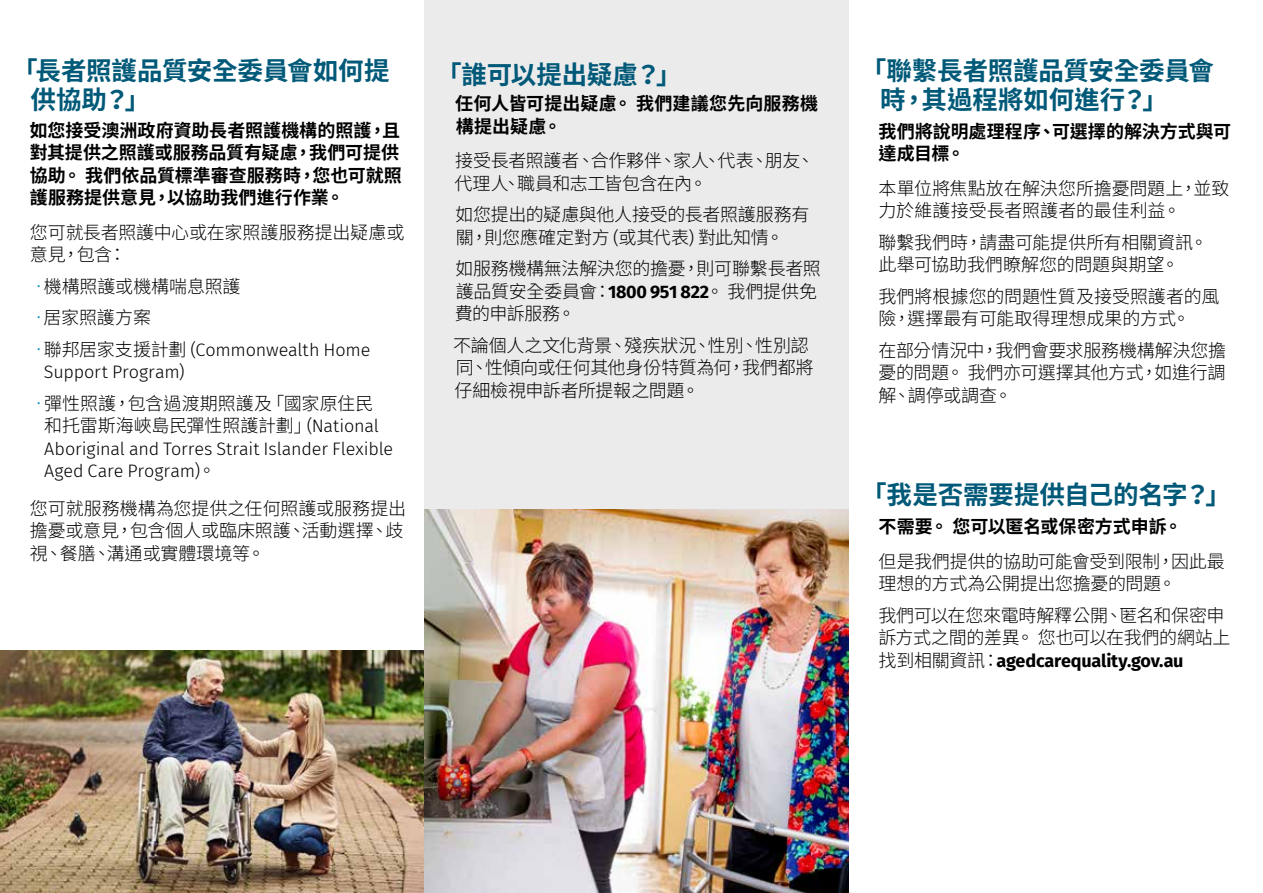
<style>
.page{position:relative;width:1263px;height:893px;background:#fff}
.page>*{position:absolute;margin:0;border:0;box-sizing:border-box;transform-origin:0 0}
.t1{font:700 25.5px/28.5px "Noto Sans CJ Ktc";letter-spacing:-.005em;color:#005978}
.t2{font:300 18px/22.5px "Noto Sans CJ Ktc";letter-spacing:-.01em;color:#000}
.t3{font:700 18px/22.5px "Noto Sans CJ Ktc";color:#000}
.t4{font:300 18px/22.5px "Fira Sans";letter-spacing:-.01em;color:#000}
.t5{font:700 18px "Fira Sans";letter-spacing:-.015em;color:#000}
.s1{font-family:"Fira Sans"}
.s2{font-family:"Fira Sans";font-weight:700}
.s3{color:#0090b9}
.s4{font-family:"Noto Sans CJ Ktc";color:#0090b9}
.s5{font-family:"Noto Sans CJ Ktc"}
.s6{font-family:"Noto Sans CJ Ktc";font-weight:300}
</style>
<div class="page">
<div style="left:424px;top:0;width:425px;height:509px;background:#ebebec"></div>
<img style="left:0;top:651px;width:424px;height:242px">
<img style="left:424px;top:509px;width:425px;height:384px">
<h1 class="t1" style="left:30px;top:57px;width:361px;text-indent:-18px">「長者照護品質安全委員會如何提供協助？」</h1>
<h1 class="t1" style="left:880px;top:57px;width:336px;text-indent:-19px">「聯繫長者照護品質安全委員會時，其過程將如何進行？」</h1>
<h1 class="t1" style="left:436px;top:61px;width:247px">「誰可以提出疑慮？」</h1>
<p class="t3" style="left:455px;top:93px;width:364px">任何人皆可提出疑慮。我們建議您先向服務機構提出疑慮。</p>
<p class="t2" style="left:454px;top:150px;width:361px">接受長者照護者、合作夥伴、家人、代表、朋友、代理人、職員和志工皆包含在內。</p>
<p class="t2" style="left:455px;top:204px;width:356px">如您提出的疑慮與他人接受的長者照護服務有關，則您應確定對方 <span class="s1">(</span>或其代表<span class="s1">)</span> 對此知情。</p>
<p class="t2" style="left:455px;top:258px;width:368px">如服務機構無法解決您的擔憂，則可聯繫長者照護品質安全委員會：<span class="s2">1800 951 822</span>。我們提供免費的申訴服務。</p>
<p class="t2" style="left:453px;top:334px;width:362px">不論個人之文化背景、殘疾狀況、性別、性別認同、性傾向或任何其他身份特質為何，我們都將仔細檢視申訴者所提報之問題。</p>
<p class="t3" style="left:30px;top:119px;width:374px">如您接受澳洲政府資助長者照護機構的照護，且對其提供之照護或服務品質有疑慮，我們可提供協助。我們依品質標準審查服務時，您也可就照護服務提供意見，以協助我們進行作業。</p>
<p class="t2" style="left:30px;top:221px;width:376px">您可就長者照護中心或在家照護服務提出疑慮或意見，包含：</p>
<p class="t2" style="left:30px;top:275px;width:212px"><span class="s3">•</span>機構照護或機構喘息照護</p>
<p class="t2" style="left:30px;top:307px;width:123px"><span class="s3">•</span>居家照護方案</p>
<p class="t4" style="left:44px;top:338px;width:328px;text-indent:-14px"><span class="s4">•</span><span class="s5">聯邦居家支援計劃</span> (Commonwealth Home<br>Support Program)</p>
<p class="t2" style="left:44px;top:392px;width:336px;text-indent:-15px"><span class="s3">•</span>彈性照護，包含過渡期照護及「國家原住民和托雷斯海峽島民彈性照護計劃」<span class="s1">(National</span></p>
<p class="t4" style="left:44px;top:437px;width:350px">Aboriginal and Torres Strait Islander Flexible<br>Aged Care Program)<span class="s5">。</span></p>
<p class="t2" style="left:30px;top:497px;width:378px">您可就服務機構為您提供之任何照護或服務提出擔憂或意見，包含個人或臨床照護、活動選擇、歧視、餐膳、溝通或實體環境等。</p>
<p class="t3" style="left:878px;top:120px;width:354px">我們將說明處理程序、可選擇的解決方式與可達成目標。</p>
<p class="t2" style="left:878px;top:177px;width:353px">本單位將焦點放在解決您所擔憂問題上，並致力於維護接受長者照護者的最佳利益。</p>
<p class="t2" style="left:878px;top:231px;width:331px">聯繫我們時，請盡可能提供所有相關資訊。此舉可協助我們瞭解您的問題與期望。</p>
<p class="t2" style="left:878px;top:285px;width:342px">我們將根據您的問題性質及接受照護者的風險，選擇最有可能取得理想成果的方式。</p>
<p class="t2" style="left:878px;top:339px;width:349px;text-align:justify">在部分情況中，我們會要求服務機構解決您擔憂的問題。我們亦可選擇其他方式，如進行調解、調停或調查。</p>
<h1 class="t1" style="left:861px;top:481px;width:371px">「我是否需要提供自己的名字？」</h1>
<p class="t3" style="left:878px;top:515px;width:305px">不需要。您可以匿名或保密方式申訴。</p>
<p class="t2" style="left:878px;top:550px;width:348px">但是我們提供的協助可能會受到限制，因此最理想的方式為公開提出您擔憂的問題。</p>
<p class="t2" style="left:878px;top:604px;width:353px">我們可以在您來電時解釋公開、匿名和保密申訴方式之間的差異。您也可以在我們的網站上</p>
<p class="t5" style="left:878px;top:645px;width:307px"><span class="s6">找到相關資訊：</span>agedcarequality.gov.au</p>
</div>
